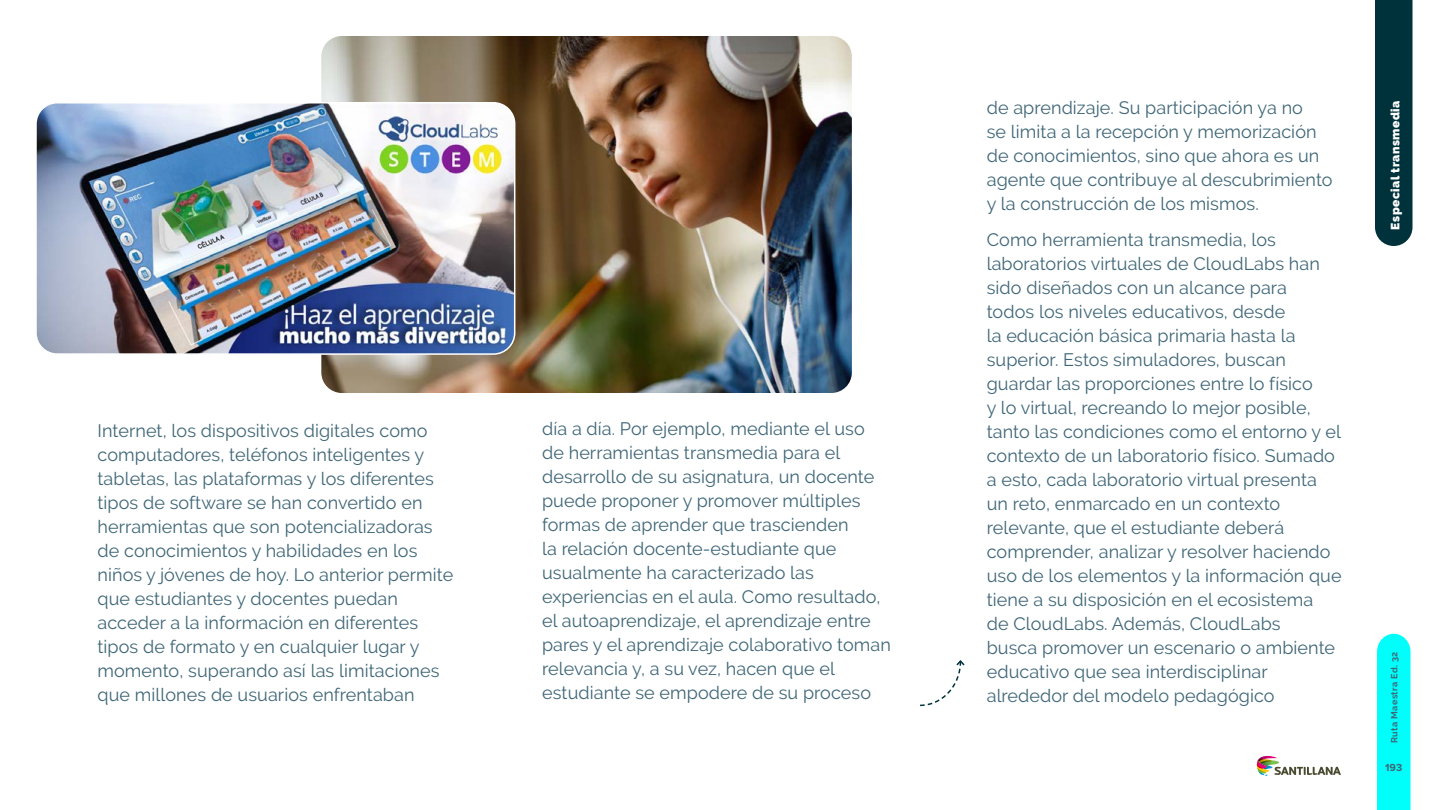
<style>
.page{position:relative;width:1440px;height:810px;background:#fff}
.page>*{position:absolute;margin:0;border:0;box-sizing:border-box;transform-origin:0 0}
.t1{font:18px/24px "Raleway";letter-spacing:.005em;color:#3f6677}
.t2{font:900 12px "Raleway";letter-spacing:.04em;color:#fff}
.t3{font:700 10.65px "Proxima Nova";color:#3f6677}
.t4{font:700 9px "Raleway";letter-spacing:.04em;color:#3f6677}
</style>
<div class="page">
<img style="left:323px;top:37px;width:527px;height:354px">
<div style="left:320px;top:34px;width:533px;height:360px;border:2px solid #fff;border-radius:21px"></div>
<img style="left:38px;top:103px;width:477px;height:251px">
<div style="left:35px;top:102px;width:480px;height:253px;border:2px solid #fff;border-radius:21px"></div>
<div style="left:1377px;top:634px;width:34px;height:176px;background:#00fffa"></div>
<svg style="left:1256px;top:755px;width:85px;height:21px"></svg>
<div style="left:1375px;top:0;width:38px;height:246px;background:#00323c"></div>
<svg style="left:920px;top:660px;width:45px;height:47px"></svg>
<p class="t1" style="left:98px;top:419px;width:357px">Internet, los dispositivos digitales como computadores, teléfonos inteligentes y tabletas, las plataformas y los diferentes tipos de software se han convertido en herramientas que son potencializadoras de conocimientos y habilidades en los niños y jóvenes de hoy. Lo anterior permite que estudiantes y docentes puedan acceder a la información en diferentes tipos de formato y en cualquier lugar y momento, superando así las limitaciones que millones de usuarios enfrentaban</p>
<p class="t1" style="left:542px;top:417px;width:350px">día a día. Por ejemplo, mediante el uso de herramientas transmedia para el desarrollo de su asignatura, un docente puede proponer y promover múltiples formas de aprender que trascienden<br>la relación docente-estudiante que usualmente ha caracterizado las experiencias en el aula. Como resultado, el autoaprendizaje, el aprendizaje entre pares y el aprendizaje colaborativo toman relevancia y, a su vez, hacen que el estudiante se empodere de su proceso</p>
<p class="t1" style="left:987px;top:96px;width:347px">de aprendizaje. Su participación ya no<br>se limita a la recepción y memorización de conocimientos, sino que ahora es un agente que contribuye al descubrimiento y la construcción de los mismos.</p>
<p class="t1" style="left:987px;top:228px;width:356px">Como herramienta transmedia, los laboratorios virtuales de CloudLabs han sido diseñados con un alcance para<br>todos los niveles educativos, desde<br>la educación básica primaria hasta la superior. Estos simuladores, buscan guardar las proporciones entre lo físico<br>y lo virtual, recreando lo mejor posible, tanto las condiciones como el entorno y el contexto de un laboratorio físico. Sumado a esto, cada laboratorio virtual presenta un reto, enmarcado en un contexto relevante, que el estudiante deberá comprender, analizar y resolver haciendo uso de los elementos y la información que tiene a su disposición en el ecosistema<br>de CloudLabs. Además, CloudLabs<br>busca promover un escenario o ambiente educativo que sea interdisciplinar alrededor del modelo pedagógico</p>
<p class="t2" style="left:1388px;top:230px;width:130px;rotate:-90deg">Especial transmedia</p>
<p class="t4" style="left:1389px;top:743px;width:92px;rotate:-90deg">Ruta Maestra Ed. 32</p>
<p class="t3" style="left:1385px;top:759px;width:19px">193</p>
</div>
